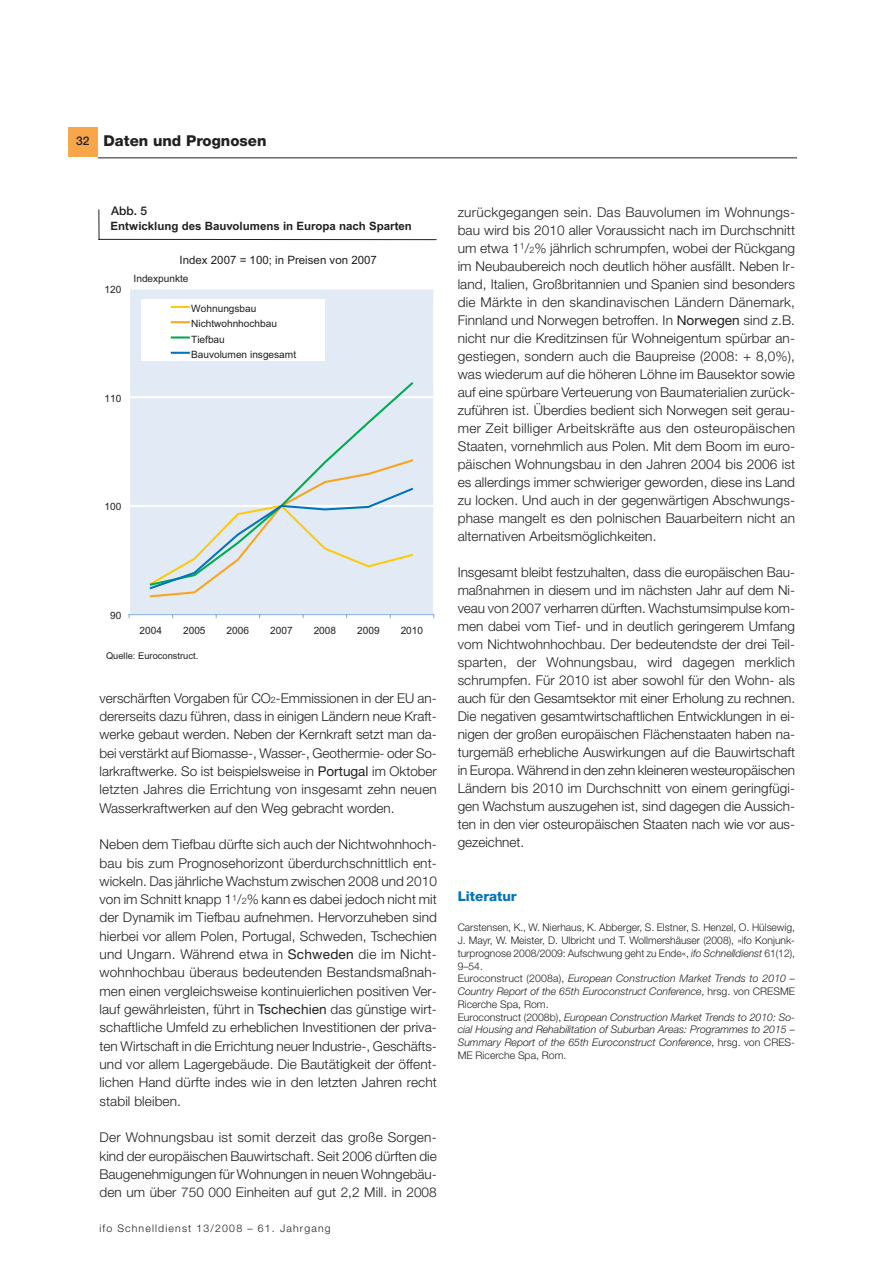
<style>
.page{position:relative;width:893px;height:1263px;background:#fff}
.page>*{position:absolute;margin:0;border:0;box-sizing:border-box;transform-origin:0 0}
.t1{font:800 15px "Helvetica Neue LT Std";color:#231f20}
.t2{font:300 13.5px/18px "Helvetica Neue LT Std";letter-spacing:.005em;color:#231f20;text-align:justify}
.t3{font:800 13.5px "Helvetica Neue LT Std";color:#0074bc}
.t4{font:500 12px "Helvetica Neue LT Std";color:#231f20}
.t5{font:700 11.4px "Arial";color:#231f20}
.t6{font:11.4px "Arial";color:#231f20}
.t7{font:300 10.5px/12.8px "Helvetica Neue LT Std";color:#231f20}
.t8{font:300 10.5px "Helvetica Neue LT Std";letter-spacing:.11em;color:#231f20}
.t9{font:10.05px/15.3px "Arial";color:#231f20}
.t10{font:9.3px "Arial";color:#231f20}
.s1{font-size:8.85px}
.s2{font-weight:400}
.s3{font-style:italic}
</style>
<div class="page">
<hr style="left:98px;top:157px;width:699px;height:1px;background:#231f20">
<div style="left:68px;top:128px;width:30px;height:29px;background:#f9a64a"></div>
<div style="left:129px;top:288px;width:304px;height:327px;background:#e2eaf6"></div>
<hr style="left:129px;top:505px;width:304px;height:2px;background:#fff">
<hr style="left:129px;top:396px;width:304px;height:2px;background:#fff">
<hr style="left:128px;top:288px;width:2px;height:327px;background:#fff">
<hr style="left:129px;top:614px;width:304px;height:1px;background:#88aed8">
<svg style="left:328px;top:382px;width:86px;height:76px"></svg>
<svg style="left:149px;top:458px;width:265px;height:140px"></svg>
<div style="left:142px;top:300px;width:183px;height:61px;background:#fff"></div>
<svg style="left:172px;top:306px;width:17px;height:2px"></svg>
<svg style="left:172px;top:321px;width:17px;height:2px"></svg>
<hr style="left:172px;top:336px;width:17px;height:3px;background:#00ab4d">
<svg style="left:172px;top:352px;width:17px;height:2px"></svg>
<svg style="left:99px;top:210px;width:1px;height:29px"></svg>
<hr style="left:99px;top:239px;width:337px;height:1px;background:#231f20">
<p class="t4" style="left:76px;top:136px;width:15px">32</p>
<p class="t1" style="left:104px;top:135px;width:164px">Daten und Prognosen</p>
<p class="t4" style="left:111px;top:206px;width:38px">Abb. 5</p>
<p class="t5" style="left:111px;top:222px;width:303px">Entwicklung des Bauvolumens in Europa nach Sparten</p>
<p class="t9" style="left:104px;top:283px;width:18px">120</p>
<p class="t6" style="left:179px;top:256px;width:199px">Index 2007 = 100; in Preisen von 2007</p>
<p class="t9" style="left:134px;top:272px;width:57px">Indexpunkte</p>
<p class="t9" style="left:191px;top:302px;width:106px">Wohnungsbau<br>Nichtwohnhochbau<br>Tiefbau<br>Bauvolumen insgesamt</p>
<p class="t9" style="left:104px;top:391px;width:18px">110</p>
<p class="t9" style="left:104px;top:500px;width:18px">100</p>
<p class="t9" style="left:110px;top:609px;width:13px">90</p>
<p class="t9" style="left:140px;top:623px;width:24px">2004</p>
<p class="t9" style="left:183px;top:623px;width:24px">2005</p>
<p class="t9" style="left:226px;top:623px;width:24px">2006</p>
<p class="t9" style="left:270px;top:623px;width:24px">2007</p>
<p class="t9" style="left:314px;top:623px;width:24px">2008</p>
<p class="t9" style="left:357px;top:623px;width:24px">2009</p>
<p class="t9" style="left:400px;top:623px;width:24px">2010</p>
<p class="t10" style="left:106px;top:652px;width:94px">Quelle: Euroconstruct.</p>
<p class="t2" style="left:100px;top:690px;width:339px">verschärften Vorgaben für CO<span class="s1">2</span>-Emmissionen in der EU an&shy;dererseits dazu führen, dass in einigen Ländern neue Kraft&shy;werke gebaut werden. Neben der Kernkraft setzt man da&shy;bei verstärkt auf Biomasse-, Wasser-, Geothermie- oder So&shy;larkraftwerke. So ist beispielsweise in <span class="s2">Portugal</span> im Oktober letzten Jahres die Errichtung von insgesamt zehn neuen Wasserkraftwerken auf den Weg gebracht worden.</p>
<p class="t2" style="left:100px;top:837px;width:339px">Neben dem Tiefbau dürfte sich auch der Nichtwohnhoch&shy;bau bis zum Prognosehorizont überdurchschnittlich ent&shy;wickeln. Das jährliche Wachstum zwischen 2008 und 2010 von im Schnitt knapp 1<sup>1</sup>/<span class="s1">2</span>% kann es dabei jedoch nicht mit der Dynamik im Tiefbau aufnehmen. Hervorzuheben sind hierbei vor allem Polen, Portugal, Schweden, Tschechien und Ungarn. Während etwa in <span class="s2">Schweden</span> die im Nicht&shy;wohnhochbau überaus bedeutenden Bestandsmaßnah&shy;men einen vergleichsweise kontinuierlichen positiven Ver&shy;lauf gewährleisten, führt in <span class="s2">Tschechien</span> das günstige wirt&shy;schaftliche Umfeld zu erheblichen Investitionen der priva&shy;ten Wirtschaft in die Errichtung neuer Industrie-, Geschäfts&shy;und vor allem Lagergebäude. Die Bautätigkeit der öffent&shy;lichen Hand dürfte indes wie in den letzten Jahren recht stabil bleiben.</p>
<p class="t2" style="left:100px;top:1130px;width:339px">Der Wohnungsbau ist somit derzeit das große Sorgen&shy;kind der europäischen Bauwirtschaft. Seit 2006 dürften die Baugenehmigungen für Wohnungen in neuen Wohngebäu&shy;den um über 750 000 Einheiten auf gut 2,2 Mill. in 2008</p>
<p class="t8" style="left:99px;top:1225px;width:233px">ifo Schnelldienst 13/2008 – 61. Jahrgang</p>
<p class="t2" style="left:457px;top:204px;width:339px">zurückgegangen sein. Das Bauvolumen im Wohnungs&shy;bau wird bis 2010 aller Voraussicht nach im Durchschnitt um etwa 1<sup>1</sup>/<span class="s1">2</span>% jährlich schrumpfen, wobei der Rückgang im Neubaubereich noch deutlich höher ausfällt. Neben Ir&shy;land, Italien, Großbritannien und Spanien sind besonders die Märkte in den skandinavischen Ländern Dänemark, Finnland und Norwegen betroffen. In <span class="s2">Norwegen</span> sind z.B. nicht nur die Kreditzinsen für Wohneigentum spürbar an&shy;gestiegen, sondern auch die Baupreise (2008: + 8,0%), was wiederum auf die höheren Löhne im Bausektor sowie auf eine spürbare Verteuerung von Baumaterialien zurück&shy;zuführen ist. Überdies bedient sich Norwegen seit gerau&shy;mer Zeit billiger Arbeitskräfte aus den osteuropäischen Staaten, vornehmlich aus Polen. Mit dem Boom im euro&shy;päischen Wohnungsbau in den Jahren 2004 bis 2006 ist es allerdings immer schwieriger geworden, diese ins Land zu locken. Und auch in der gegenwärtigen Abschwungs&shy;phase mangelt es den polnischen Bauarbeitern nicht an alternativen Arbeitsmöglichkeiten.</p>
<p class="t2" style="left:457px;top:564px;width:339px">Insgesamt bleibt festzuhalten, dass die europäischen Bau&shy;maßnahmen in diesem und im nächsten Jahr auf dem Ni&shy;veau von 2007 verharren dürften. Wachstumsimpulse kom&shy;men dabei vom Tief- und in deutlich geringerem Umfang vom Nichtwohnhochbau. Der bedeutendste der drei Teil&shy;sparten, der Wohnungsbau, wird dagegen merklich schrumpfen. Für 2010 ist aber sowohl für den Wohn- als auch für den Gesamtsektor mit einer Erholung zu rechnen.<br>Die negativen gesamtwirtschaftlichen Entwicklungen in ei&shy;nigen der großen europäischen Flächenstaaten haben na&shy;turgemäß erhebliche Auswirkungen auf die Bauwirtschaft in Europa. Während in den zehn kleineren westeuropäischen Ländern bis 2010 im Durchschnitt von einem geringfügi&shy;gen Wachstum auszugehen ist, sind dagegen die Aussich&shy;ten in den vier osteuropäischen Staaten nach wie vor aus&shy;gezeichnet.</p>
<p class="t3" style="left:457px;top:891px;width:60px">Literatur</p>
<p class="t7" style="left:457px;top:922px;width:339px">Carstensen, K., W. Nierhaus, K. Abberger, S. Elstner, S. Henzel, O. Hülsewig, J. Mayr, W. Meister, D. Ulbricht und T. Wollmershäuser (2008), »ifo Konjunk&shy;turprognose 2008/2009: Aufschwung geht zu Ende«, <span class="s3">ifo Schnelldienst</span> 61(12), 9–54.<br>Euroconstruct (2008a), <span class="s3">European Construction Market Trends to 2010 – Country Report of the 65th Euroconstruct Conference</span>, hrsg. von CRESME Ricerche Spa, Rom.<br>Euroconstruct (2008b), <span class="s3">European Construction Market Trends to 2010: So&shy;cial Housing and Rehabilitation of Suburban Areas: Programmes to 2015 – Summary Report of the 65th Euroconstruct Conference</span>, hrsg. von CRES-ME Ricerche Spa, Rom.</p>
</div>
